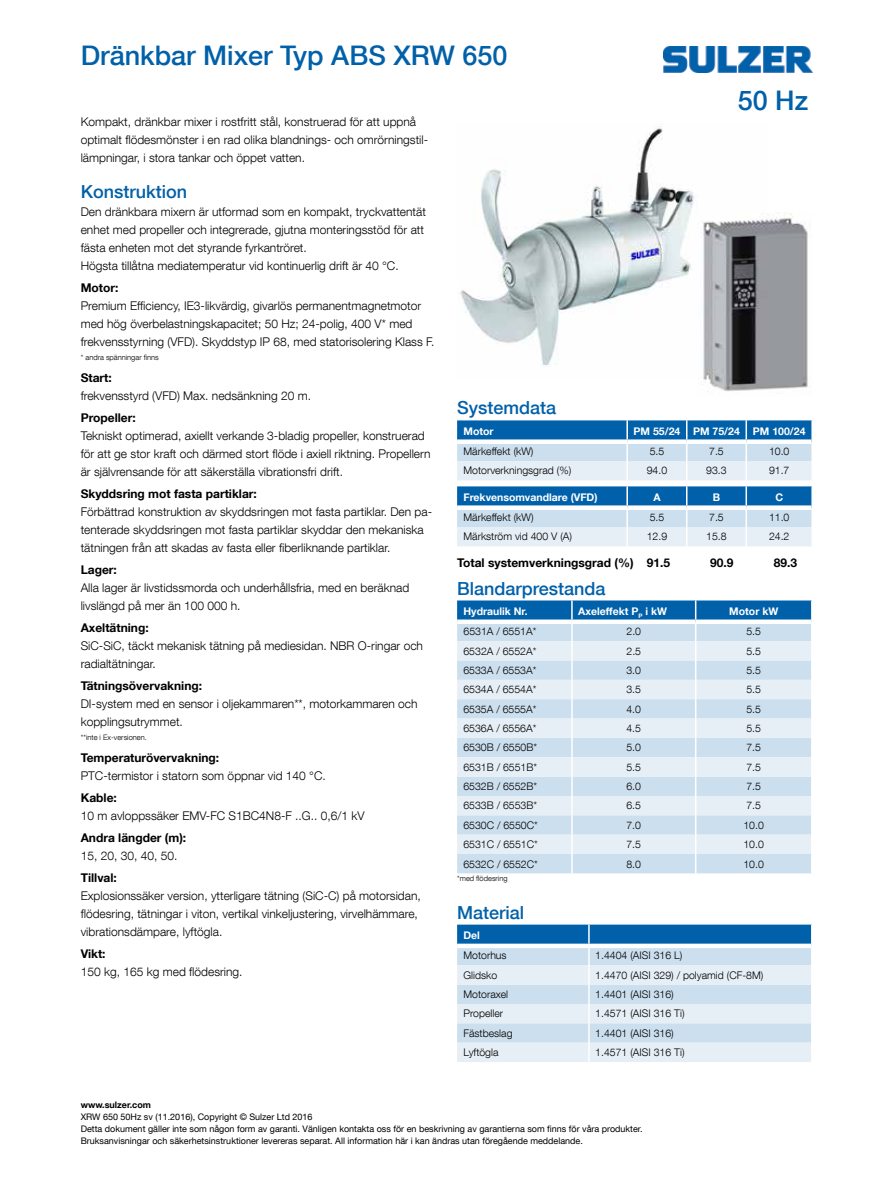
<style>
.page{position:relative;width:893px;height:1191px;background:#fff}
.page>*{position:absolute;margin:0;border:0;box-sizing:border-box;transform-origin:0 0}
.t1{font:500 27px "Helvetica Neue LT Com";color:#0060a9}
.t2{font:500 18px "Helvetica Neue LT Com";color:#0060a9}
.t3{font:300 12px/18px "Helvetica Neue LT Com";color:#000}
.t4{font:700 12px "Helvetica Neue LT Com";color:#000}
.t5{font:300 10.5px "Helvetica Neue LT Com";color:#000}
.t6{font:700 10.5px "Helvetica Neue LT Com";color:#fff}
.t7{font:9px/12px "Helvetica Neue LT Com";color:#000}
.t8{font:700 9px "Helvetica Neue LT Com";color:#000}
.t9{font:300 7.5px "Helvetica Neue LT Com";color:#000}
</style>
<div class="page">
<img style="left:663px;top:46px;width:149px;height:26px">
<img style="left:460px;top:124px;width:235px;height:241px">
<svg style="left:457px;top:420px;width:356px;height:60px;background:#99bfdc"></svg>
<svg style="left:457px;top:486px;width:356px;height:60px;background:#99bfdc"></svg>
<svg style="left:457px;top:600px;width:355px;height:273px;background:#cadeed"></svg>
<hr style="left:811px;top:834px;width:2px;height:20px;background:#fff">
<svg style="left:457px;top:924px;width:355px;height:138px;background:#bdd5e8"></svg>
<hr style="left:588px;top:1042px;width:2px;height:20px;background:#fff">
<hr style="left:811px;top:1042px;width:2px;height:20px;background:#fff">
<img style="left:703px;top:212px;width:105px;height:179px">
<h1 class="t1" style="left:81px;top:39px;width:428px">Dränkbar Mixer Typ ABS XRW 650</h1>
<h1 class="t1" style="left:738px;top:84px;width:72px">50 Hz</h1>
<p class="t3" style="left:81px;top:113px;width:349px">Kompakt, dränkbar mixer i rostfritt stål, konstruerad för att uppnå optimalt flödesmönster i en rad olika blandnings- och omrörningstil&shy;lämpningar, i stora tankar och öppet vatten.</p>
<h2 class="t2" style="left:81px;top:181px;width:108px">Konstruktion</h2>
<p class="t3" style="left:81px;top:203px;width:347px">Den dränkbara mixern är utformad som en kompakt, tryckvattentät enhet med propeller och integrerade, gjutna monteringsstöd för att fästa enheten mot det styrande fyrkantröret.<br>Högsta tillåtna mediatemperatur vid kontinuerlig drift är 40 °C.</p>
<p class="t4" style="left:81px;top:280px;width:39px">Motor:</p>
<p class="t3" style="left:81px;top:297px;width:355px">Premium Efficiency, IE3-likvärdig, givarlös permanentmagnetmotor med hög överbelastningskapacitet; 50 Hz; 24-polig, 400 V* med frekvensstyrning (VFD). Skyddstyp IP 68, med statorisolering Klass F.</p>
<p class="t9" style="left:81px;top:353px;width:80px">* andra spänningar finns</p>
<p class="t4" style="left:81px;top:370px;width:33px">Start:</p>
<p class="t3" style="left:81px;top:386px;width:232px">frekvensstyrd (VFD) Max. nedsänkning 20 m.</p>
<p class="t4" style="left:81px;top:410px;width:57px">Propeller:</p>
<p class="t3" style="left:81px;top:426px;width:351px">Tekniskt optimerad, axiellt verkande 3-bladig propeller, konstruerad för att ge stor kraft och därmed stort flöde i axiell riktning. Propellern är självrensande för att säkerställa vibrationsfri drift.</p>
<p class="t4" style="left:81px;top:486px;width:178px">Skyddsring mot fasta partiklar:</p>
<p class="t3" style="left:81px;top:502px;width:353px">Förbättrad konstruktion av skyddsringen mot fasta partiklar. Den pa&shy;tenterade skyddsringen mot fasta partiklar skyddar den mekaniska tätningen från att skadas av fasta eller fiberliknande partiklar.</p>
<p class="t4" style="left:81px;top:562px;width:38px">Lager:</p>
<p class="t3" style="left:81px;top:578px;width:330px">Alla lager är livstidssmorda och underhållsfria, med en beräknad livslängd på mer än 100 000 h.</p>
<p class="t4" style="left:81px;top:620px;width:69px">Axeltätning:</p>
<p class="t3" style="left:81px;top:636px;width:344px">SiC-SiC, täckt mekanisk tätning på mediesidan. NBR O-ringar och radialtätningar.</p>
<p class="t4" style="left:81px;top:678px;width:123px">Tätningsövervakning:</p>
<p class="t3" style="left:81px;top:694px;width:338px">DI-system med en sensor i oljekammaren**, motorkammaren och kopplingsutrymmet.</p>
<p class="t9" style="left:81px;top:732px;width:68px">**inte i Ex-versionen.</p>
<p class="t4" style="left:81px;top:749px;width:140px">Temperaturövervakning:</p>
<p class="t3" style="left:81px;top:766px;width:247px">PTC-termistor i statorn som öppnar vid 140 °C.</p>
<p class="t4" style="left:81px;top:789px;width:38px">Kable:</p>
<p class="t3" style="left:81px;top:806px;width:285px">10 m avloppssäker EMV-FC S1BC4N8-F ..G.. 0,6/1 kV</p>
<p class="t4" style="left:81px;top:829px;width:107px">Andra längder (m):</p>
<p class="t3" style="left:81px;top:846px;width:98px">15, 20, 30, 40, 50.</p>
<p class="t4" style="left:81px;top:869px;width:38px">Tillval:</p>
<p class="t3" style="left:81px;top:886px;width:342px">Explosionssäker version, ytterligare tätning (SiC-C) på motorsidan, flödesring, tätningar i viton, vertikal vinkeljustering, virvelhämmare, vibrationsdämpare, lyftögla.</p>
<p class="t4" style="left:81px;top:945px;width:26px">Vikt:</p>
<p class="t3" style="left:81px;top:962px;width:163px">150 kg, 165 kg med flödesring.</p>
<h2 class="t2" style="left:457px;top:397px;width:101px">Systemdata</h2>
<p class="t6" style="left:463px;top:424px;width:32px">Motor</p>
<p class="t6" style="left:634px;top:424px;width:173px">PM 55/24 PM 75/24 PM 100/24</p>
<p class="t5" style="left:463px;top:445px;width:72px">Märkeffekt (kW)</p>
<p class="t5" style="left:650px;top:445px;width:16px">5.5</p>
<p class="t5" style="left:709px;top:445px;width:16px">7.5</p>
<p class="t5" style="left:769px;top:445px;width:22px">10.0</p>
<p class="t5" style="left:463px;top:464px;width:109px">Motorverkningsgrad (%)</p>
<p class="t5" style="left:647px;top:464px;width:22px">94.0</p>
<p class="t5" style="left:706px;top:464px;width:22px">93.3</p>
<p class="t5" style="left:769px;top:464px;width:22px">91.7</p>
<p class="t6" style="left:463px;top:490px;width:135px">Frekvensomvandlare (VFD)</p>
<p class="t6" style="left:653px;top:490px;width:9px">A</p>
<p class="t6" style="left:713px;top:490px;width:9px">B</p>
<p class="t6" style="left:775px;top:490px;width:9px">C</p>
<p class="t5" style="left:463px;top:511px;width:72px">Märkeffekt (kW)</p>
<p class="t5" style="left:650px;top:511px;width:16px">5.5</p>
<p class="t5" style="left:709px;top:511px;width:16px">7.5</p>
<p class="t5" style="left:769px;top:511px;width:22px">11.0</p>
<p class="t5" style="left:463px;top:530px;width:110px">Märkström vid 400 V (A)</p>
<p class="t5" style="left:647px;top:530px;width:22px">12.9</p>
<p class="t5" style="left:706px;top:530px;width:22px">15.8</p>
<p class="t5" style="left:769px;top:530px;width:22px">24.2</p>
<p class="t4" style="left:457px;top:555px;width:215px">Total systemverkningsgrad (%) 91.5</p>
<p class="t4" style="left:710px;top:555px;width:25px">90.9</p>
<p class="t4" style="left:774px;top:555px;width:25px">89.3</p>
<h2 class="t2" style="left:457px;top:577px;width:150px">Blandarprestanda</h2>
<p class="t6" style="left:463px;top:604px;width:66px">Hydraulik Nr.</p>
<p class="t6" style="left:578px;top:604px;width:90px">Axeleffekt P<sub>P</sub> i kW</p>
<p class="t6" style="left:729px;top:604px;width:50px">Motor kW</p>
<p class="t5" style="left:463px;top:625px;width:74px">6531A / 6551A*</p>
<p class="t5" style="left:626px;top:625px;width:16px">2.0</p>
<p class="t5" style="left:746px;top:625px;width:16px">5.5</p>
<p class="t5" style="left:463px;top:644px;width:74px">6532A / 6552A*</p>
<p class="t5" style="left:626px;top:644px;width:16px">2.5</p>
<p class="t5" style="left:746px;top:644px;width:16px">5.5</p>
<p class="t5" style="left:463px;top:664px;width:74px">6533A / 6553A*</p>
<p class="t5" style="left:626px;top:664px;width:16px">3.0</p>
<p class="t5" style="left:746px;top:664px;width:16px">5.5</p>
<p class="t5" style="left:463px;top:683px;width:74px">6534A / 6554A*</p>
<p class="t5" style="left:626px;top:683px;width:16px">3.5</p>
<p class="t5" style="left:746px;top:683px;width:16px">5.5</p>
<p class="t5" style="left:463px;top:702px;width:74px">6535A / 6555A*</p>
<p class="t5" style="left:626px;top:702px;width:16px">4.0</p>
<p class="t5" style="left:746px;top:702px;width:16px">5.5</p>
<p class="t5" style="left:463px;top:722px;width:74px">6536A / 6556A*</p>
<p class="t5" style="left:626px;top:722px;width:16px">4.5</p>
<p class="t5" style="left:746px;top:722px;width:16px">5.5</p>
<p class="t5" style="left:463px;top:741px;width:75px">6530B / 6550B*</p>
<p class="t5" style="left:626px;top:741px;width:16px">5.0</p>
<p class="t5" style="left:746px;top:741px;width:16px">7.5</p>
<p class="t5" style="left:463px;top:760px;width:75px">6531B / 6551B*</p>
<p class="t5" style="left:626px;top:760px;width:16px">5.5</p>
<p class="t5" style="left:746px;top:760px;width:16px">7.5</p>
<p class="t5" style="left:463px;top:780px;width:75px">6532B / 6552B*</p>
<p class="t5" style="left:626px;top:780px;width:16px">6.0</p>
<p class="t5" style="left:746px;top:780px;width:16px">7.5</p>
<p class="t5" style="left:463px;top:799px;width:75px">6533B / 6553B*</p>
<p class="t5" style="left:626px;top:799px;width:16px">6.5</p>
<p class="t5" style="left:746px;top:799px;width:16px">7.5</p>
<p class="t5" style="left:463px;top:818px;width:76px">6530C / 6550C*</p>
<p class="t5" style="left:626px;top:818px;width:16px">7.0</p>
<p class="t5" style="left:743px;top:818px;width:22px">10.0</p>
<p class="t5" style="left:463px;top:838px;width:76px">6531C / 6551C*</p>
<p class="t5" style="left:626px;top:838px;width:16px">7.5</p>
<p class="t5" style="left:743px;top:838px;width:22px">10.0</p>
<p class="t5" style="left:463px;top:857px;width:76px">6532C / 6552C*</p>
<p class="t5" style="left:626px;top:857px;width:16px">8.0</p>
<p class="t5" style="left:743px;top:857px;width:22px">10.0</p>
<p class="t9" style="left:457px;top:873px;width:52px">*med flödesring</p>
<h2 class="t2" style="left:457px;top:901px;width:69px">Material</h2>
<p class="t6" style="left:463px;top:928px;width:18px">Del</p>
<p class="t5" style="left:463px;top:949px;width:45px">Motorhus</p>
<p class="t5" style="left:595px;top:949px;width:88px">1.4404 (AISI 316 L)</p>
<p class="t5" style="left:463px;top:968px;width:35px">Glidsko</p>
<p class="t5" style="left:595px;top:968px;width:170px">1.4470 (AISI 329) / polyamid (CF-8M)</p>
<p class="t5" style="left:463px;top:988px;width:46px">Motoraxel</p>
<p class="t5" style="left:595px;top:988px;width:80px">1.4401 (AISI 316)</p>
<p class="t5" style="left:463px;top:1007px;width:41px">Propeller</p>
<p class="t5" style="left:595px;top:1007px;width:91px">1.4571 (AISI 316 Ti)</p>
<p class="t5" style="left:463px;top:1026px;width:51px">Fästbeslag</p>
<p class="t5" style="left:595px;top:1026px;width:80px">1.4401 (AISI 316)</p>
<p class="t5" style="left:463px;top:1046px;width:37px">Lyftögla</p>
<p class="t5" style="left:595px;top:1046px;width:91px">1.4571 (AISI 316 Ti)</p>
<p class="t8" style="left:81px;top:1099px;width:72px">www.sulzer.com</p>
<p class="t7" style="left:81px;top:1110px;width:563px">XRW 650 50Hz sv (11.2016), Copyright © Sulzer Ltd 2016<br>Detta dokument gäller inte som någon form av garanti. Vänligen kontakta oss för en beskrivning av garantierna som finns för våra produkter.<br>Bruksanvisningar och säkerhetsinstruktioner levereras separat. All information här i kan ändras utan föregående meddelande.</p>
</div>
